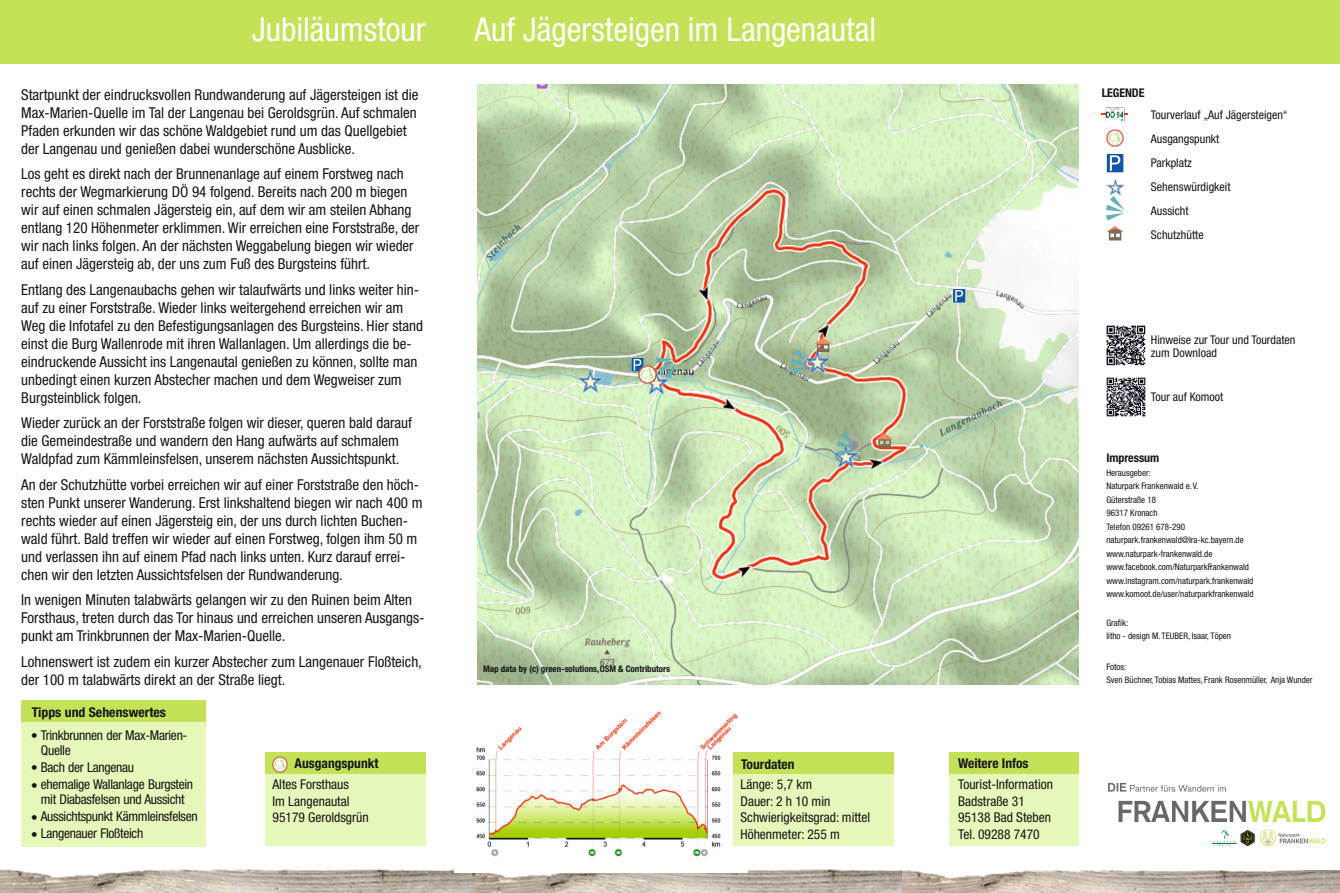
<style>
.page{position:relative;width:1340px;height:893px;background:#fff}
.page>*{position:absolute;margin:0;border:0;box-sizing:border-box;transform-origin:0 0}
.t1{font:condensed 33px "Helvetica Neue Condensed";color:#fff}
.t2{font:condensed 15px/18px "Helvetica Neue Condensed";color:#151616}
.t3{font:condensed 13.5px/16.5px "Helvetica Neue Condensed";color:#151616}
.t4{font:condensed 13.5px/17.1px "Helvetica Neue Condensed";letter-spacing:-.02em;color:#151616}
.t5{font:700 condensed 13.5px "Helvetica Neue Condensed";color:#151717}
.t6{font:condensed 12px/24px "Helvetica Neue Condensed";color:#151616}
.t7{font:700 condensed 12px "Helvetica Neue Condensed";letter-spacing:-.005em;color:#151616}
.t8{font:condensed 9px/13.5px "Helvetica Neue Condensed";color:#151616}
.t9{font:700 condensed 9px "Helvetica Neue Condensed";color:#151616}
</style>
<div class="page">
<div style="left:0;top:0;width:1339px;height:64px;background:#c3e257"></div>
<div style="left:265px;top:753px;width:160px;height:93px;background:#e6f7ba"></div>
<div style="left:265px;top:753px;width:160px;height:21px;background:#c3e257"></div>
<img style="left:272px;top:756px;width:16px;height:16px">
<div style="left:21px;top:701px;width:185px;height:145px;background:#e6f7ba"></div>
<div style="left:21px;top:701px;width:185px;height:21px;background:#c3e257"></div>
<img style="left:901px;top:871px;width:438px;height:22px">
<img style="left:1106px;top:130px;width:17px;height:17px">
<img style="left:0;top:869px;width:901px;height:24px">
<img style="left:455px;top:711px;width:292px;height:162px">
<img style="left:477px;top:85px;width:601px;height:600px">
<div style="left:733px;top:753px;width:160px;height:93px;background:#e6f7ba"></div>
<div style="left:733px;top:753px;width:160px;height:21px;background:#c3e257"></div>
<svg style="left:1118px;top:801px;width:207px;height:21px"></svg>
<svg style="left:1108px;top:783px;width:117px;height:9px"></svg>
<svg style="left:1214px;top:829px;width:20px;height:17px"></svg>
<svg style="left:1240px;top:829px;width:85px;height:17px"></svg>
<svg style="left:1106px;top:154px;width:17px;height:19px"></svg>
<div style="left:1106px;top:154px;width:17px;height:18px;background:#0f57a6"></div>
<svg style="left:1109px;top:155px;width:11px;height:16px"></svg>
<img style="left:1106px;top:179px;width:18px;height:16px">
<svg style="left:876px;top:433px;width:17px;height:15px"></svg>
<img style="left:1106px;top:108px;width:17px;height:13px">
<svg style="left:656px;top:358px;width:20px;height:21px"></svg>
<img style="left:643px;top:371px;width:26px;height:24px">
<img style="left:577px;top:369px;width:26px;height:25px">
<img style="left:832px;top:444px;width:27px;height:25px">
<svg style="left:631px;top:358px;width:12px;height:14px"></svg>
<svg style="left:633px;top:359px;width:8px;height:11px"></svg>
<img style="left:639px;top:366px;width:17px;height:17px">
<div style="left:949px;top:753px;width:129px;height:93px;background:#e6f7ba"></div>
<div style="left:949px;top:753px;width:129px;height:21px;background:#c3e257"></div>
<svg style="left:952px;top:289px;width:13px;height:14px"></svg>
<div style="left:953px;top:289px;width:12px;height:14px;background:#0f57a6"></div>
<svg style="left:955px;top:290px;width:8px;height:11px"></svg>
<svg style="left:836px;top:432px;width:19px;height:25px"></svg>
<svg style="left:1106px;top:196px;width:18px;height:44px"></svg>
<svg style="left:790px;top:337px;width:42px;height:37px;background:#a7b29d"></svg>
<img style="left:1106px;top:325px;width:40px;height:92px">
<h1 class="t1" style="left:252px;top:17px;width:175px">Jubiläumstour</h1>
<p class="t2" style="left:21px;top:87px;width:399px">Startpunkt der eindrucksvollen Rundwanderung auf Jägersteigen ist die Max-Marien-Quelle im Tal der Langenau bei Geroldsgrün. Auf schmalen Pfaden erkunden wir das schöne Waldgebiet rund um das Quellgebiet der Langenau und genießen dabei wunderschöne Ausblicke.</p>
<p class="t2" style="left:21px;top:166px;width:399px">Los geht es direkt nach der Brunnenanlage auf einem Forstweg nach rechts der Wegmarkierung DÖ 94 folgend. Bereits nach 200 m biegen wir auf einen schmalen Jägersteig ein, auf dem wir am steilen Abhang entlang 120 Höhenmeter erklimmen. Wir erreichen eine Forststraße, der wir nach links folgen. An der nächsten Weggabelung biegen wir wieder auf einen Jägersteig ab, der uns zum Fuß des Burgsteins führt.</p>
<p class="t2" style="left:21px;top:282px;width:403px">Entlang des Langenaubachs gehen wir talaufwärts und links weiter hin&shy;auf zu einer Forststraße. Wieder links weitergehend erreichen wir am Weg die Infotafel zu den Befestigungsanlagen des Burgsteins. Hier stand einst die Burg Wallenrode mit ihren Wallanlagen. Um allerdings die be&shy;eindruckende Aussicht ins Langenautal genießen zu können, sollte man unbedingt einen kurzen Abstecher machen und dem Wegweiser zum Burgsteinblick folgen.</p>
<p class="t2" style="left:21px;top:415px;width:392px">Wieder zurück an der Forststraße folgen wir dieser, queren bald darauf die Gemeindestraße und wandern den Hang aufwärts auf schmalem<br>Waldpfad zum Kämmleinsfelsen, unserem nächsten Aussichtspunkt.</p>
<p class="t2" style="left:21px;top:477px;width:403px">An der Schutzhütte vorbei erreichen wir auf einer Forststraße den höch&shy;sten Punkt unserer Wanderung. Erst linkshaltend biegen wir nach 400 m rechts wieder auf einen Jägersteig ein, der uns durch lichten Buchen&shy;wald führt. Bald treffen wir wieder auf einen Forstweg, folgen ihm 50 m und verlassen ihn auf einem Pfad nach links unten. Kurz darauf errei&shy;chen wir den letzten Aussichtsfelsen der Rundwanderung.</p>
<p class="t2" style="left:21px;top:592px;width:405px">In wenigen Minuten talabwärts gelangen wir zu den Ruinen beim Alten<br>Forsthaus, treten durch das Tor hinaus und erreichen unseren Ausgangs&shy;punkt am Trinkbrunnen der Max-Marien-Quelle.</p>
<p class="t2" style="left:21px;top:654px;width:402px">Lohnenswert ist zudem ein kurzer Abstecher zum Langenauer Floßteich, der 100 m talabwärts direkt an der Straße liegt.</p>
<p class="t5" style="left:32px;top:707px;width:136px">Tipps und Sehenswertes</p>
<p class="t4" style="left:41px;top:729px;width:148px;line-height:15px">Trinkbrunnen der Max-Marien-<br>Quelle</p>
<p class="t4" style="left:41px;top:760px;width:154px">Bach der Langenau<br>ehemalige Wallanlage Burgstein</p>
<p class="t4" style="left:41px;top:792px;width:158px">mit Diabasfelsen und Aussicht<br>Aussichtspunkt Kämmleinsfelsen<br>Langenauer Floßteich</p>
<p class="t5" style="left:294px;top:759px;width:85px">Ausgangspunkt</p>
<p class="t3" style="left:272px;top:777px;width:98px">Altes Forsthaus<br>Im Langenautal<br>95179 Geroldsgrün</p>
<h1 class="t1" style="left:474px;top:18px;width:403px">Auf Jägersteigen im Langenautal</h1>
<p class="t9" style="left:483px;top:666px;width:189px">Map data by (c) green-solutions,OSM &amp; Contributors</p>
<p class="t5" style="left:741px;top:759px;width:55px">Tourdaten</p>
<p class="t3" style="left:740px;top:777px;width:131px">Länge: 5,7 km<br>Dauer: 2 h 10 min<br>Schwierigkeitsgrad: mittel<br>Höhenmeter: 255 m</p>
<p class="t5" style="left:958px;top:759px;width:72px">Weitere Infos</p>
<p class="t3" style="left:958px;top:777px;width:96px">Tourist-Information<br>Badstraße 31<br>95138 Bad Steben<br>Tel. 09288 7470</p>
<p class="t7" style="left:1101px;top:89px;width:44px">LEGENDE</p>
<p class="t6" style="left:1150px;top:103px;width:138px">Tourverlauf „Auf Jägersteigen“<br>Ausgangspunkt<br>Parkplatz<br>Sehenswürdigkeit<br>Aussicht<br>Schutzhütte</p>
<p class="t6" style="left:1150px;top:334px;width:146px;line-height:13.5px">Hinweise zur Tour und Tourdaten zum Download</p>
<p class="t6" style="left:1150px;top:385px;width:74px">Tour auf Komoot</p>
<p class="t7" style="left:1106px;top:454px;width:54px">Impressum</p>
<p class="t8" style="left:1106px;top:467px;width:149px">Herausgeber:<br>Naturpark Frankenwald e.V.<br>Güterstraße 18<br>96317 Kronach<br>Telefon 09261 678-290 naturpark.frankenwald@lra-kc.bayern.de www.naturpark-frankenwald.de www.facebook.com/NaturparkFrankenwald www.instagram.com/naturpark.frankenwald www.komoot.de/user/naturparkfrankenwald</p>
<p class="t8" style="left:1106px;top:617px;width:126px">Grafik:<br>litho - design M.TEUBER, Isaar, Töpen</p>
<p class="t8" style="left:1106px;top:661px;width:208px">Fotos:<br>Sven Büchner, Tobias Mattes, Frank Rosenmüller, Anja Wunder</p>
</div>
